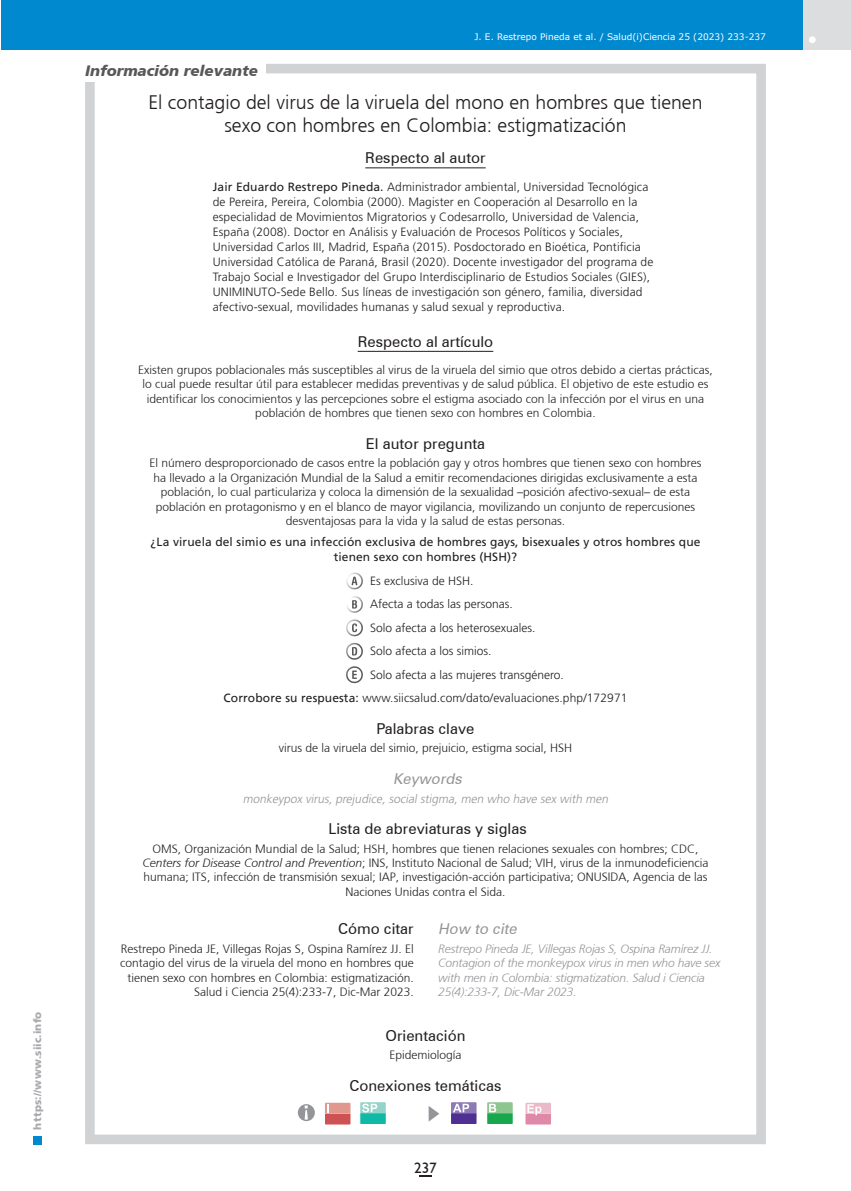
<style>
.page{position:relative;width:851px;height:1191px;background:#fff}
.page>*{position:absolute;margin:0;border:0;box-sizing:border-box;transform-origin:0 0}
.IR-titulo_de_nota{font:300 19.5px/22.5px "Frutiger";color:#231f20;text-align:center}
.t1{font:16.5px "Koz Min Pr 6 N";color:#939598}
.IR-Palabras_Clave_ti{font:15px "Zurich BT";color:#231f20}
.IR-La_autora_pregunt{font:15px "Zurich BT";color:#231f20}
.t2{font:italic 900 15px "Frutiger";color:#57585a}
.respecto_al_artículo{font:15px "Zurich BT";color:#231f20}
.IR_respecto_al_autor{font:15px "Zurich BT";color:#231f20}
.IR-sub_titulos{font:15px "Zurich BT";color:#231f20}
.IR-Como_citar_tit{font:15px "Zurich BT";color:#231f20}
.IR-How_to_cite_tit{font:italic 15px "Zurich BT";color:#939598}
.IR-_Keywords_tit{font:italic 15px "Zurich BT";color:#939598}
.t3{font:15px "Humanist 521 BT";color:#231f20}
.IR-_textos_simples_c{font:300 12px/14.4px "Frutiger";color:#231f20;text-align:center}
.IR_datos_del_autor{font:300 12px/15px "Frutiger LT Std";letter-spacing:.01em;color:#231f20}
.preg_intro{font:300 12px/14.4px "Frutiger";color:#231f20;text-align:center}
.IR-Como_citar_tex{font:300 12px/14.4px "Frutiger";color:#231f20;text-align:right}
.IR-How_to_cite_tex{font:italic 300 12px/14.4px "Frutiger";letter-spacing:-.01em;color:#939598}
.IR-Respuestas{font:300 12px "Frutiger LT Std";color:#231f20}
.IR-Pregunta{font:12px/15px "Frutiger LT Std";letter-spacing:.01em;color:#231f20;text-align:center}
.IR-Corrobore{font:300 12px "Frutiger LT Std";letter-spacing:.01em;color:#231f20}
.IR-Keywords_texto{font:italic 300 12px "Frutiger LT Std";color:#939598}
.t4{font:900 10.5px "Frutiger";letter-spacing:.015em;color:#a8a9ad}
.t5{font:9px "Verdana";color:#fff}
.s1{font-weight:400}
.s2{font-family:"Frutiger";font-weight:400}
.s3{font-style:italic}
</style>
<div class="page">
<div style="left:1px;top:0;width:849px;height:49px;background:#0089cf"></div>
<div style="left:803px;top:0;width:47px;height:49px;background:#dcdddf"></div>
<div style="left:808px;top:36px;width:7px;height:7px;background:#fff;border-radius:50%"></div>
<div style="left:33px;top:1135px;width:9px;height:9px;background:#0089cf"></div>
<svg style="left:419px;top:1175px;width:12px;height:1px"></svg>
<div style="left:85px;top:64px;width:680px;height:1080px;border:10px solid #d1d2d4"></div>
<div style="left:80px;top:62px;width:186px;height:20px;background:#fff"></div>
<svg style="left:346px;top:572px;width:17px;height:112px"></svg>
<div style="left:298px;top:1104px;width:17px;height:17px;background:#939598;border-radius:50%"></div>
<svg style="left:304px;top:1105px;width:4px;height:14px"></svg>
<hr style="left:365px;top:167px;width:120px;height:1px;background:#231f20">
<hr style="left:357px;top:351px;width:136px;height:1px;background:#231f20">
<svg style="left:525px;top:1102px;width:26px;height:22px"></svg>
<svg style="left:360px;top:1102px;width:26px;height:22px"></svg>
<svg style="left:487px;top:1102px;width:25px;height:22px"></svg>
<svg style="left:451px;top:1102px;width:25px;height:22px"></svg>
<svg style="left:325px;top:1102px;width:25px;height:22px"></svg>
<p class="t4" style="left:31px;top:1129px;width:120px;rotate:-90deg">https://www.siic.info</p>
<p class="t2" style="left:85px;top:62px;width:174px">Información relevante</p>
<p class="t5" style="left:474px;top:31px;width:293px">J. E. Restrepo Pineda et al. / Salud(i)Ciencia 25 (2023) 233-237</p>
<p class="IR-titulo_de_nota" style="left:148px;top:91px;width:555px">El contagio del virus de la viruela del mono en hombres que tienen sexo con hombres en Colombia: estigmatización</p>
<p class="IR_respecto_al_autor" style="left:365px;top:149px;width:122px">Respecto al autor</p>
<p class="IR_datos_del_autor" style="left:213px;top:180px;width:442px"><span class="s1">Jair Eduardo Restrepo Pineda.</span> Administrador ambiental, Universidad Tecnológica de Pereira, Pereira, Colombia (2000). Magister en Cooperación al Desarrollo en la especialidad de Movimientos Migratorios y Codesarrollo, Universidad de Valencia, España (2008). Doctor en Análisis y Evaluación de Procesos Políticos y Sociales, Universidad Carlos III, Madrid, España (2015). Posdoctorado en Bioética, Pontificia Universidad Católica de Paraná, Brasil (2020). Docente investigador del programa de Trabajo Social e Investigador del Grupo Interdisciplinario de Estudios Sociales (GIES), UNIMINUTO-Sede Bello. Sus líneas de investigación son género, familia, diversidad afectivo-sexual, movilidades humanas y salud sexual y reproductiva.</p>
<p class="respecto_al_artículo" style="left:357px;top:332px;width:137px">Respecto al artículo</p>
<p class="IR-_textos_simples_c" style="left:138px;top:363px;width:576px">Existen grupos poblacionales más susceptibles al virus de la viruela del simio que otros debido a ciertas prácticas, lo cual puede resultar útil para establecer medidas preventivas y de salud pública. El objetivo de este estudio es identificar los conocimientos y las percepciones sobre el estigma asociado con la infección por el virus en una población de hombres que tienen sexo con hombres en Colombia.</p>
<p class="IR-La_autora_pregunt" style="left:366px;top:434px;width:121px">El autor pregunta</p>
<p class="preg_intro" style="left:149px;top:456px;width:553px">El número desproporcionado de casos entre la población gay y otros hombres que tienen sexo con hombres ha llevado a la Organización Mundial de la Salud a emitir recomendaciones dirigidas exclusivamente a esta población, lo cual particulariza y coloca la dimensión de la sexualidad –posición afectivo-sexual– de esta población en protagonismo y en el blanco de mayor vigilancia, movilizando un conjunto de repercusiones desventajosas para la vida y la salud de estas personas.</p>
<p class="IR-Pregunta" style="left:150px;top:535px;width:551px">¿La viruela del simio es una infección exclusiva de hombres gays, bisexuales y otros hombres que tienen sexo con hombres (HSH)?</p>
<p class="IR-Respuestas" style="left:370px;top:574px;width:105px">Es exclusiva de HSH.</p>
<p class="IR-Respuestas" style="left:370px;top:597px;width:144px">Afecta a todas las personas.</p>
<p class="IR-Respuestas" style="left:370px;top:621px;width:167px">Solo afecta a los heterosexuales.</p>
<p class="IR-Respuestas" style="left:370px;top:644px;width:123px">Solo afecta a los simios.</p>
<p class="IR-Respuestas" style="left:370px;top:668px;width:195px">Solo afecta a las mujeres transgénero.</p>
<p class="IR-Corrobore" style="left:223px;top:691px;width:405px"><span class="s2">Corrobore su respuesta:</span> www.siicsalud.com/dato/evaluaciones.php/172971</p>
<p class="IR-Palabras_Clave_ti" style="left:376px;top:719px;width:99px">Palabras clave</p>
<p class="IR-_textos_simples_c" style="left:279px;top:741px;width:295px">virus de la viruela del simio, prejuicio, estigma social, HSH</p>
<p class="IR-_Keywords_tit" style="left:393px;top:769px;width:73px">Keywords</p>
<p class="IR-Keywords_texto" style="left:243px;top:791px;width:369px">monkeypox virus, prej udice, social stigma, men who have sex with men</p>
<p class="IR-Palabras_Clave_ti" style="left:328px;top:819px;width:200px">Lista de abreviaturas y siglas</p>
<p class="IR-_textos_simples_c" style="left:142px;top:841px;width:567px">OMS, Organización Mundial de la Salud; HSH, hombres que tienen relaciones sexuales con hombres; CDC, <span class="s3">Centers for Disease Control and Prevention</span>; INS, Instituto Nacional de Salud; VIH, virus de la inmunodeficiencia humana; ITS, infección de transmisión sexual; IAP, investigación-acción participativa; ONUSIDA, Agencia de las Naciones Unidas contra el Sida.</p>
<p class="IR-Como_citar_tit" style="left:338px;top:920px;width:77px">Cómo citar</p>
<p class="IR-Como_citar_tex" style="left:120px;top:941px;width:295px">Restrepo Pineda JE, Villegas Rojas S, Ospina Ramírez JJ. El contagio del virus de la viruela del mono en hombres que tienen sexo con hombres en Colombia: estigmatización.<br>Salud i Ciencia 25(4):233-7, Dic-Mar 2023.</p>
<p class="IR-How_to_cite_tit" style="left:438px;top:920px;width:83px">How to cite</p>
<p class="IR-How_to_cite_tex" style="left:438px;top:941px;width:283px">Restrepo Pineda JE, Villegas Rojas S, Ospina Ramírez JJ.<br>Contagion of the monkeypox virus in men who have sex with men in Colombia: stigmatization. Salud i Ciencia 25(4):233-7, Dic-Mar 2023.</p>
<p class="IR-sub_titulos" style="left:385px;top:1026px;width:82px">Orientación</p>
<p class="IR-_textos_simples_c" style="left:389px;top:1048px;width:74px">Epidemiología</p>
<p class="IR-La_autora_pregunt" style="left:349px;top:1076px;width:153px">Conexiones temáticas</p>
<p class="t1" style="left:424px;top:1104px;width:18px">▶</p>
<p class="t3" style="left:414px;top:1158px;width:24px">237</p>
</div>
